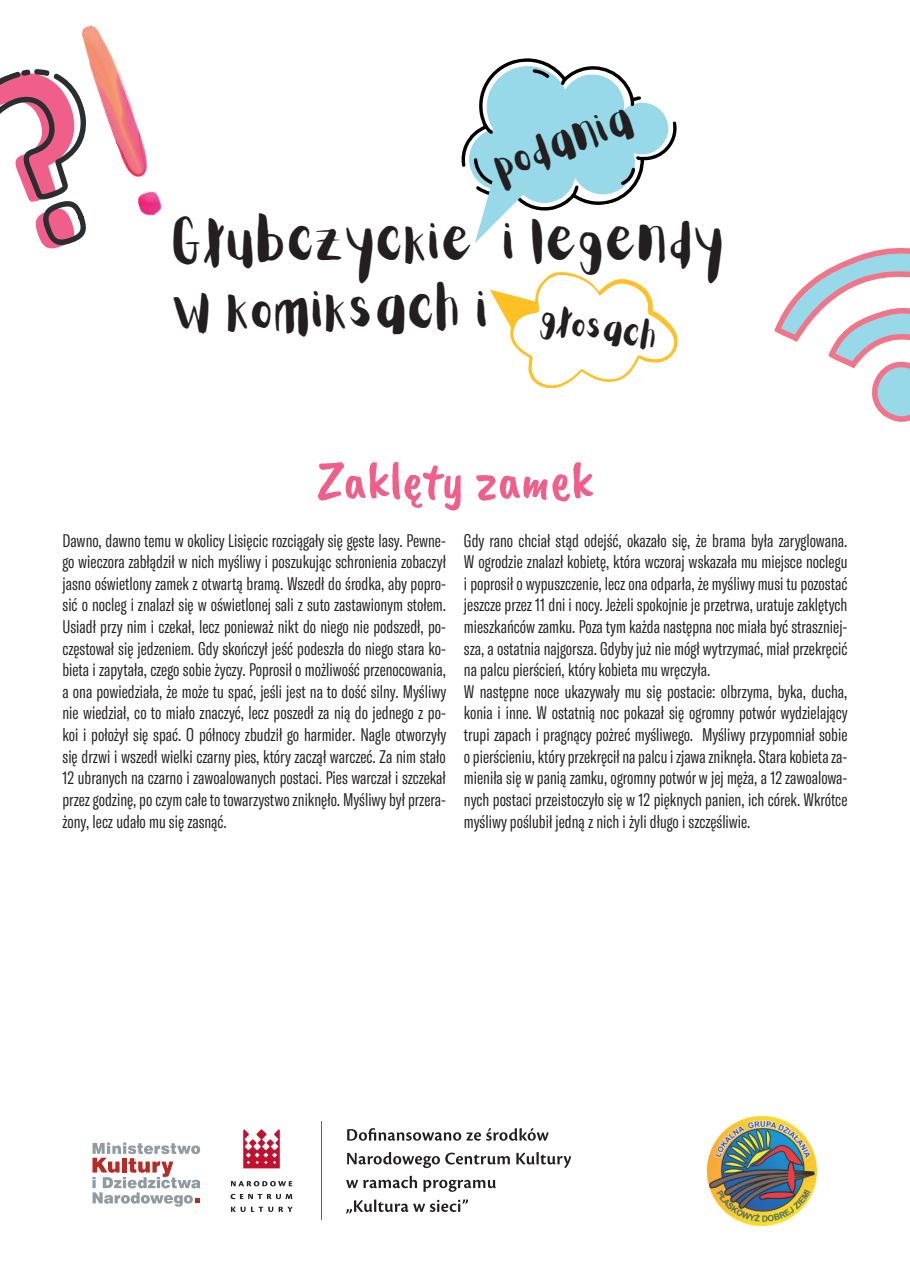
<style>
.page{position:relative;width:910px;height:1280px;background:#fff}
.page>*{position:absolute;margin:0;border:0;box-sizing:border-box;transform-origin:0 0}
.t1{font:54px "Caveat Brush";color:#f05e89}
.t2{font:49.2px/67.9px "Aloja Extended";color:#231f20}
.t3{font:38.4px "Aloja Extended";color:#231f20}
.t4{font:31.2px "Aloja Extended";color:#231f20}
.t5{font:300 extra-condensed 18px/21.6px "GT America";color:#231f20;text-align:justify}
</style>
<div class="page">
<svg style="left:347px;top:1128px;width:202px;height:13px"></svg>
<svg style="left:347px;top:1152px;width:163px;height:16px"></svg>
<svg style="left:516px;top:1152px;width:55px;height:16px"></svg>
<svg style="left:346px;top:1176px;width:71px;height:12px"></svg>
<svg style="left:423px;top:1180px;width:73px;height:12px"></svg>
<svg style="left:346px;top:1199px;width:122px;height:14px"></svg>
<svg style="left:243px;top:1129px;width:37px;height:39px"></svg>
<svg style="left:231px;top:1181px;width:62px;height:31px"></svg>
<hr style="left:321px;top:1121px;width:1px;height:99px;background:#636366">
<svg style="left:92px;top:1142px;width:108px;height:64px"></svg>
<img style="left:708px;top:1116px;width:108px;height:109px">
<svg style="left:461px;top:58px;width:216px;height:185px"></svg>
<svg style="left:0;top:69px;width:86px;height:179px"></svg>
<img style="left:75px;top:25px;width:87px;height:194px">
<svg style="left:490px;top:272px;width:188px;height:117px"></svg>
<svg style="left:774px;top:248px;width:136px;height:174px"></svg>
<h3 class="t3" style="left:489px;top:145px;width:147px;rotate:-19deg">podania</h3>
<h2 class="t2" style="left:174px;top:209px;width:555px">Głubczyckie i legendy w komiksach i</h2>
<h3 class="t4" style="left:545px;top:301px;width:119px;rotate:10deg">głosach</h3>
<h1 class="t1" style="left:317px;top:450px;width:277px">Zaklęty zamek</h1>
<p class="t5" style="left:63px;top:530px;width:385px">Dawno, dawno temu w okolicy Lisięcic rozciągały się gęste lasy. Pewne&shy;go wieczora zabłądził w nich myśliwy i poszukując schronienia zobaczył jasno oświetlony zamek z otwartą bramą. Wszedł do środka, aby popro&shy;sić o nocleg i znalazł się w oświetlonej sali z suto zastawionym stołem.<br>Usiadł przy nim i czekał, lecz ponieważ nikt do niego nie podszedł, po&shy;częstował się jedzeniem. Gdy skończył jeść podeszła do niego stara ko&shy;bieta i zapytała, czego sobie życzy. Poprosił o możliwość przenocowania, a ona powiedziała, że może tu spać, jeśli jest na to dość silny. Myśliwy nie wiedział, co to miało znaczyć, lecz poszedł za nią do jednego z po&shy;koi i położył się spać. O północy zbudził go harmider. Nagle otworzyły się drzwi i wszedł wielki czarny pies, który zaczął warczeć. Za nim stało 12 ubranych na czarno i zawoalowanych postaci. Pies warczał i szczekał przez godzinę, po czym całe to towarzystwo zniknęło. Myśliwy był przera&shy;żony, lecz udało mu się zasnąć.</p>
<p class="t5" style="left:464px;top:530px;width:385px;text-align:left">Gdy rano chciał stąd odejść, okazało się, że brama była zaryglowana.<br>W ogrodzie znalazł kobietę, która wczoraj wskazała mu miejsce noclegu i poprosił o wypuszczenie, lecz ona odparła, że myśliwy musi tu pozostać jeszcze przez 11 dni i nocy. Jeżeli spokojnie je przetrwa, uratuje zaklętych mieszkańców zamku. Poza tym każda następna noc miała być straszniej&shy;sza, a ostatnia najgorsza. Gdyby już nie mógł wytrzymać, miał przekręcić na palcu pierścień, który kobieta mu wręczyła.<br>W następne noce ukazywały mu się postacie: olbrzyma, byka, ducha, konia i inne. W ostatnią noc pokazał się ogromny potwór wydzielający trupi zapach i pragnący pożreć myśliwego. Myśliwy przypomniał sobie o pierścieniu, który przekręcił na palcu i zjawa zniknęła. Stara kobieta za&shy;mieniła się w panią zamku, ogromny potwór w jej męża, a 12 zawoalowa&shy;nych postaci przeistoczyło się w 12 pięknych panien, ich córek. Wkrótce myśliwy poślubił jedną z nich i żyli długo i szczęśliwie.</p>
</div>
